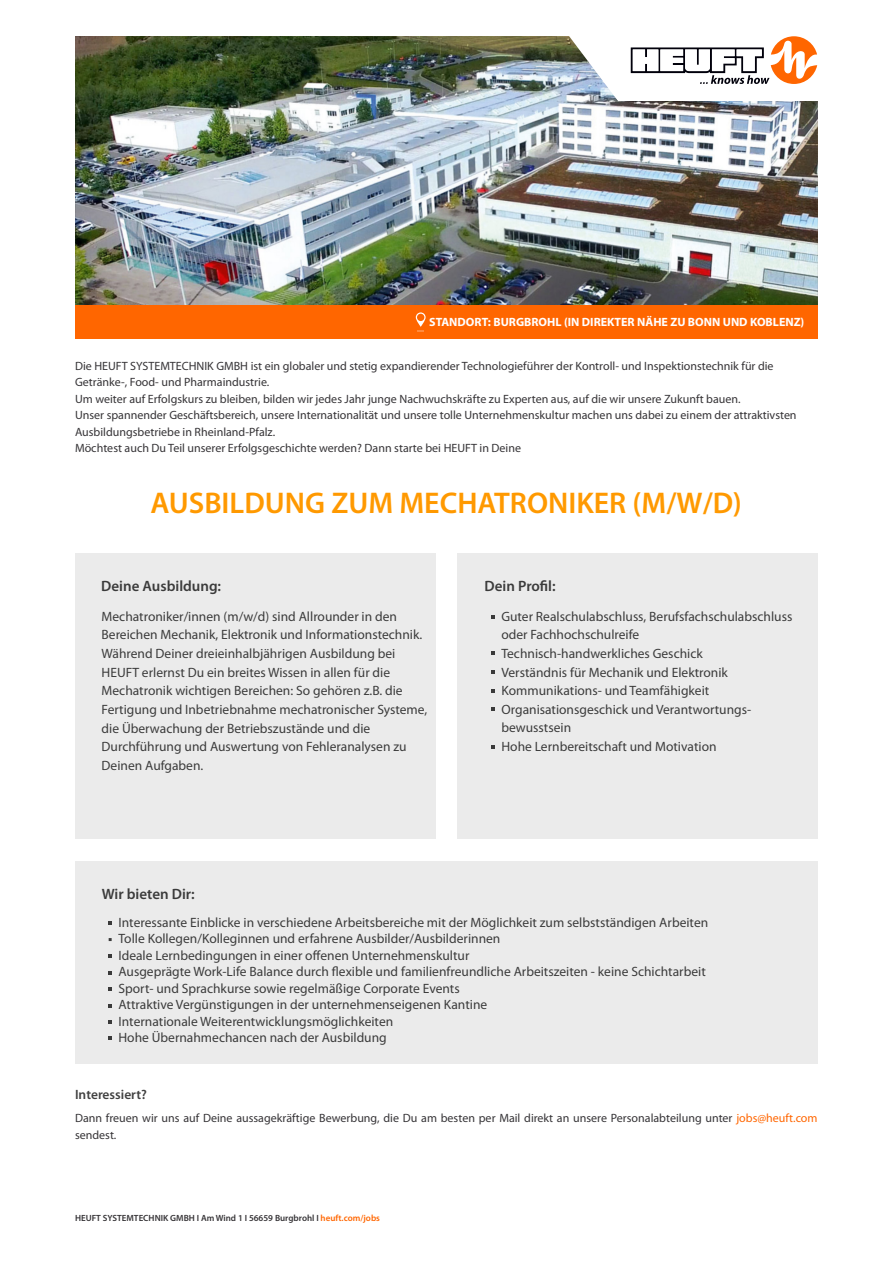
<style>
.page{position:relative;width:893px;height:1263px;background:#fff}
.page>*{position:absolute;margin:0;border:0;box-sizing:border-box;transform-origin:0 0}
.t1{font:600 30px "Myriad Pro";color:#f90}
.t2{font:600 15px "Myriad Pro";color:rgb(0 0 0/.75)}
.t3{font:13.5px/18.6px "Myriad Pro";color:rgb(0 0 0/.75)}
.t4{font:600 13.5px "Myriad Pro";color:rgb(0 0 0/.75)}
.t5{font:12px/16.5px "Myriad Pro";color:#363437}
.t6{font:700 12px "Myriad Pro";color:#fff}
.t7{font:600 9px "Myriad Pro";color:#363437}
.s1{color:#f60}
</style>
<div class="page">
<div style="left:75px;top:861px;width:742px;height:203px;background:#ebebeb"></div>
<div style="left:457px;top:553px;width:360px;height:285px;background:#ebebeb"></div>
<svg style="left:491px;top:670px;width:3px;height:4px"></svg>
<div style="left:75px;top:553px;width:360px;height:285px;background:#ebebeb"></div>
<img style="left:75px;top:36px;width:742px;height:269px">
<svg style="left:568px;top:36px;width:250px;height:64px"></svg>
<div style="left:75px;top:305px;width:742px;height:34px;background:#f60"></div>
<svg style="left:416px;top:312px;width:9px;height:15px"></svg>
<div style="left:417px;top:314px;width:7px;height:7px;background:#f60;border-radius:50%"></div>
<p class="t6" style="left:429px;top:317px;width:376px">STANDORT: BURGBROHL (IN DIREKTER NÄHE ZU BONN UND KOBLENZ)</p>
<p class="t5" style="left:75px;top:358px;width:723px">Die HEUFT SYSTEMTECHNIK GMBH ist ein globaler und stetig expandierender Technologieführer der Kontroll- und Inspektionstechnik für die Getränke-, Food- und Pharmaindustrie.<br>Um weiter auf Erfolgskurs zu bleiben, bilden wir jedes Jahr junge Nachwuchskräfte zu Experten aus, auf die wir unsere Zukunft bauen.<br>Unser spannender Geschäftsbereich, unsere Internationalität und unsere tolle Unternehmenskultur machen uns dabei zu einem der attraktivsten Ausbildungsbetriebe in Rheinland-Pfalz.<br>Möchtest auch Du Teil unserer Erfolgsgeschichte werden? Dann starte bei HEUFT in Deine</p>
<h1 class="t1" style="left:151px;top:490px;width:592px">AUSBILDUNG ZUM MECHATRONIKER (M/W/D)</h1>
<p class="t2" style="left:101px;top:580px;width:121px">Deine Ausbildung:</p>
<p class="t3" style="left:102px;top:608px;width:327px">Mechatroniker/innen (m/w/d) sind Allrounder in den Bereichen Mechanik, Elektronik und Informationstechnik.<br>Während Deiner dreieinhalbjährigen Ausbildung bei HEUFT erlernst Du ein breites Wissen in allen für die Mechatronik wichtigen Bereichen: So gehören z.B. die Fertigung und Inbetriebnahme mechatronischer Systeme, die Überwachung der Betriebszustände und die Durchführung und Auswertung von Fehleranalysen zu Deinen Aufgaben.</p>
<p class="t2" style="left:484px;top:580px;width:73px">Dein Profil:</p>
<p class="t3" style="left:501px;top:608px;width:292px">Guter Realschulabschluss, Berufsfachschulabschluss oder Fachhochschulreife<br>Technisch-handwerkliches Geschick<br>Verständnis für Mechanik und Elektronik Kommunikations- und Teamfähigkeit Organisationsgeschick und Verantwortungs&shy;bewusstsein<br>Hohe Lernbereitschaft und Motivation</p>
<p class="t2" style="left:102px;top:888px;width:95px">Wir bieten Dir:</p>
<p class="t3" style="left:118px;top:915px;width:591px;line-height:16.5px">Interessante Einblicke in verschiedene Arbeitsbereiche mit der Möglichkeit zum selbstständigen Arbeiten Tolle Kollegen/Kolleginnen und erfahrene Ausbilder/Ausbilderinnen<br>Ideale Lernbedingungen in einer offenen Unternehmenskultur<br>Ausgeprägte Work-Life Balance durch flexible und familienfreundliche Arbeitszeiten - keine Schichtarbeit Sport- und Sprachkurse sowie regelmäßige Corporate Events<br>Attraktive Vergünstigungen in der unternehmenseigenen Kantine<br>Internationale Weiterentwicklungsmöglichkeiten<br>Hohe Übernahmechancen nach der Ausbildung</p>
<p class="t4" style="left:75px;top:1088px;width:73px">Interessiert?</p>
<p class="t5" style="left:75px;top:1111px;width:743px">Dann freuen wir uns auf Deine aussagekräftige Bewerbung, die Du am besten per Mail direkt an unsere Personalabteilung unter <span class="s1">jobs@heuft.com </span>sendest.</p>
<p class="t7" style="left:75px;top:1214px;width:306px">HEUFT SYSTEMTECHNIK GMBH I Am Wind 1 I 56659 Burgbrohl I <span class="s1">heuft.com/jobs</span></p>
</div>
